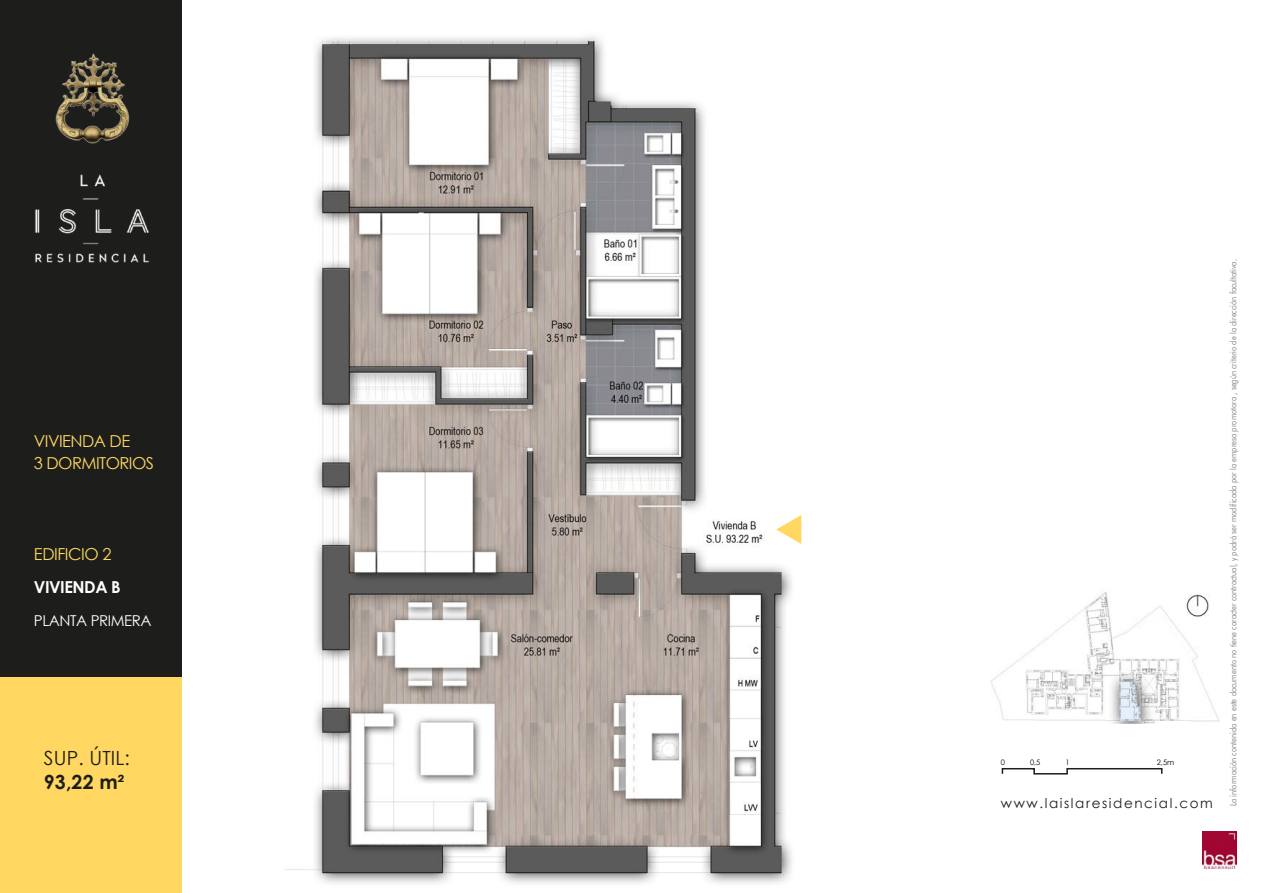
<style>
.page{position:relative;width:1263px;height:893px;background:#fff}
.page>*{position:absolute;margin:0;border:0;box-sizing:border-box;transform-origin:0 0}
.t1{font:19.5px "Century Gothic";letter-spacing:.01em;color:#1d1d1b}
.t2{font:700 19.5px "Century Gothic";color:#1d1d1b}
.t3{font:16.5px/22.5px "Century Gothic";letter-spacing:-.035em;color:#ffd761}
.t4{font:700 16.5px "Century Gothic";letter-spacing:-.03em;color:#fff}
.t5{font:15px "Century Gothic";letter-spacing:-.03em;color:#fff}
.t6{font:13.5px "Century Gothic";letter-spacing:.12em;color:#1d1d1b}
.t7{font:9px "Futura BT";color:#868686;scale:.83 1}
.t8{font:7.5px "Century Gothic";color:#000}
</style>
<div class="page">
<img style="left:285px;top:37px;width:934px;height:847px">
<div style="left:0;top:0;width:182px;height:677px;background:#1d1d1b"></div>
<div style="left:0;top:677px;width:182px;height:215px;background:#ffd761"></div>
<img style="left:55px;top:54px;width:75px;height:89px">
<img style="left:35px;top:174px;width:114px;height:89px">
<div style="left:914px;top:724px;width:343px;height:164px;background:#fff"></div>
<img style="left:1202px;top:831px;width:34px;height:37px">
<svg style="left:776px;top:515px;width:25px;height:29px"></svg>
<svg style="left:1001px;top:768px;width:162px;height:7px"></svg>
<h2 class="t3" style="left:34px;top:429px;width:122px">VIVIENDA DE<br>3 DORMITORIOS</h2>
<h2 class="t3" style="left:34px;top:542px;width:79px">EDIFICIO 2</h2>
<h2 class="t4" style="left:34px;top:574px;width:88px">VIVIENDA B</h2>
<h3 class="t5" style="left:34px;top:610px;width:119px">PLANTA PRIMERA</h3>
<h1 class="t1" style="left:44px;top:744px;width:88px">SUP. ÚTIL:</h1>
<h1 class="t2" style="left:44px;top:766px;width:82px">93,22 m²</h1>
<p class="t8" style="left:1001px;top:757px;width:6px">0</p>
<p class="t8" style="left:1030px;top:757px;width:12px">0,5</p>
<p class="t8" style="left:1065px;top:757px;width:6px">1</p>
<p class="t8" style="left:1157px;top:757px;width:19px">2,5m</p>
<h3 class="t6" style="left:1001px;top:793px;width:213px">www.laislaresidencial.com</h3>
<p class="t7" style="left:1228px;top:806px;width:660px;rotate:-90deg">La información contenida en este documento no tiene caracter contractual, y podrá ser modificada por la empresa promotora , según criterio de la dirección facultativa.</p>
</div>
